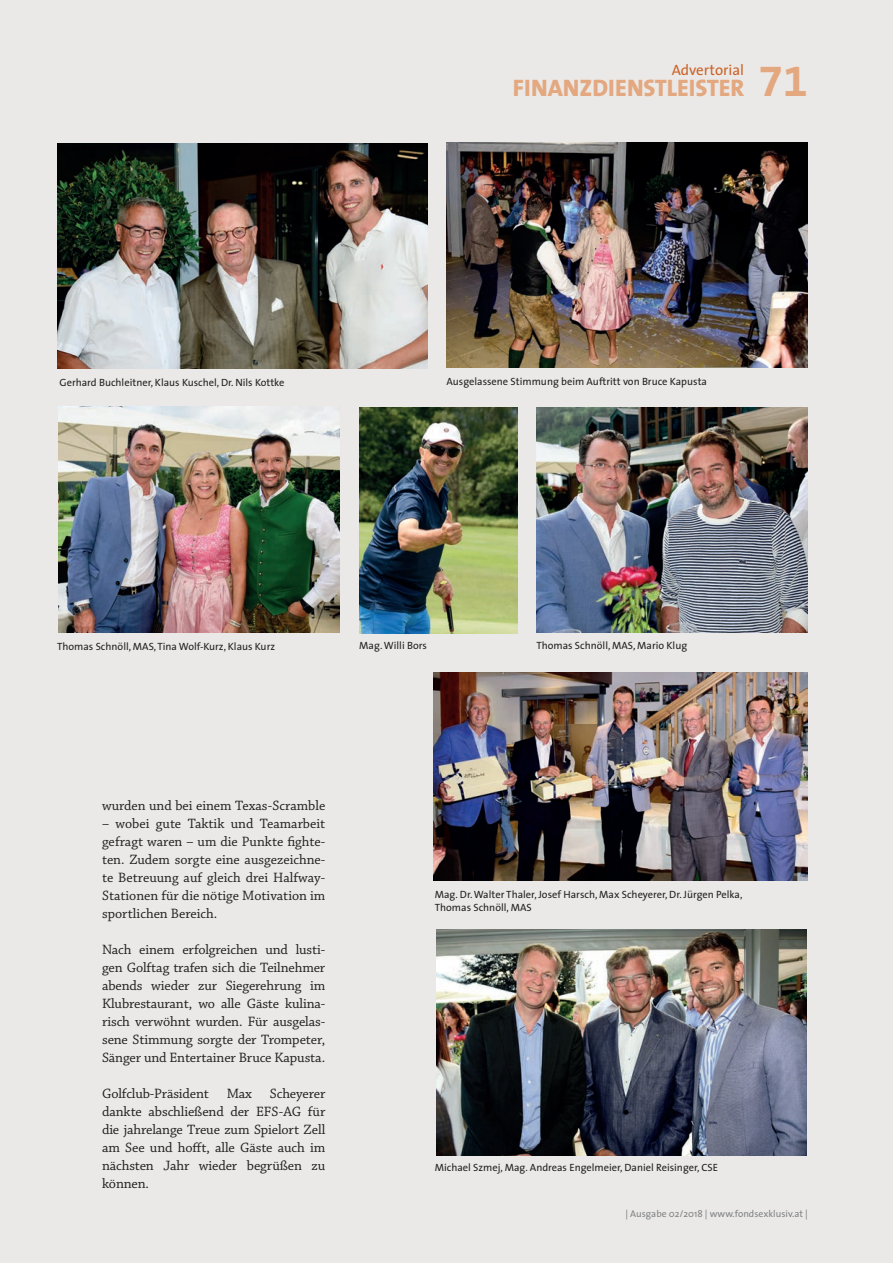
<style>
.page{position:relative;width:893px;height:1263px;background:#ebe9e7}
.page>*{position:absolute;margin:0;border:0;box-sizing:border-box;transform-origin:0 0}
.t1{font:43.2px "The Sans Bold Expert";color:#e3a87f;scale:1.04 1}
.t2{font:800 24px "The Sans";color:#e3a87f}
.t3{font:15px "The Sans";color:#cb6328}
.t4{font:14.25px/18px "Chaparral Pro";letter-spacing:-.005em;color:#231f20;text-align:justify}
.t5{font:10.5px/13.5px "The Sans";color:#231f20}
.t6{font:9.75px "The Sans";color:#808285}
</style>
<div class="page">
<img style="left:436px;top:930px;width:370px;height:225px">
<img style="left:434px;top:673px;width:374px;height:208px">
<img style="left:536px;top:407px;width:272px;height:225px">
<img style="left:446px;top:143px;width:362px;height:225px">
<img style="left:360px;top:408px;width:158px;height:225px">
<img style="left:58px;top:407px;width:281px;height:225px">
<img style="left:58px;top:143px;width:370px;height:226px">
<p class="t3" style="left:672px;top:57px;width:74px">Advertorial</p>
<h1 class="t1" style="left:758px;top:46px;width:49px">71</h1>
<h2 class="t2" style="left:513px;top:67px;width:233px">FINANZDIENSTLEISTER</h2>
<p class="t5" style="left:60px;top:375px;width:227px">Gerhard Buchleitner, Klaus Kuschel, Dr. Nils Kottke</p>
<p class="t5" style="left:446px;top:374px;width:262px">Ausgelassene Stimmung beim Auftritt von Bruce Kapusta</p>
<p class="t5" style="left:57px;top:639px;width:220px">Thomas Schnöll, MAS, Tina Wolf-Kurz, Klaus Kurz</p>
<p class="t5" style="left:359px;top:638px;width:69px">Mag. Willi Bors</p>
<p class="t5" style="left:536px;top:638px;width:152px">Thomas Schnöll, MAS, Mario Klug</p>
<p class="t4" style="left:102px;top:797px;width:225px">wurden und bei einem Texas-Scramble</p>
<p class="t4" style="left:102px;top:815px;width:225px">– wobei gute Taktik und Teamarbeit gefragt waren – um die Punkte fighte&shy;ten. Zudem sorgte eine ausgezeichne&shy;te Betreuung auf gleich drei Halfway-Stationen für die nötige Motivation im sportlichen Bereich.</p>
<p class="t4" style="left:102px;top:941px;width:225px">Nach einem erfolgreichen und lusti&shy;gen Golftag trafen sich die Teilnehmer abends wieder zur Siegerehrung im Klubrestaurant, wo alle Gäste kulina&shy;risch verwöhnt wurden. Für ausgelas&shy;sene Stimmung sorgte der Trompeter, Sänger und Entertainer Bruce Kapusta.</p>
<p class="t4" style="left:102px;top:1085px;width:225px">Golfclub-Präsident Max Scheyerer dankte abschließend der EFS-AG für die jahrelange Treue zum Spielort Zell am See und hofft, alle Gäste auch im nächsten Jahr wieder begrüßen zu können.</p>
<p class="t5" style="left:435px;top:887px;width:309px">Mag. Dr. Walter Thaler, Josef Harsch, Max Scheyerer, Dr. Jürgen Pelka,<br>Thomas Schnöll, MAS</p>
<p class="t5" style="left:435px;top:1161px;width:285px">Michael Szmej, Mag. Andreas Engelmeier, Daniel Reisinger, CSE</p>
<p class="t6" style="left:625px;top:1206px;width:184px">| Ausgabe 02/2018 | www.fondsexklusiv.at |</p>
</div>
